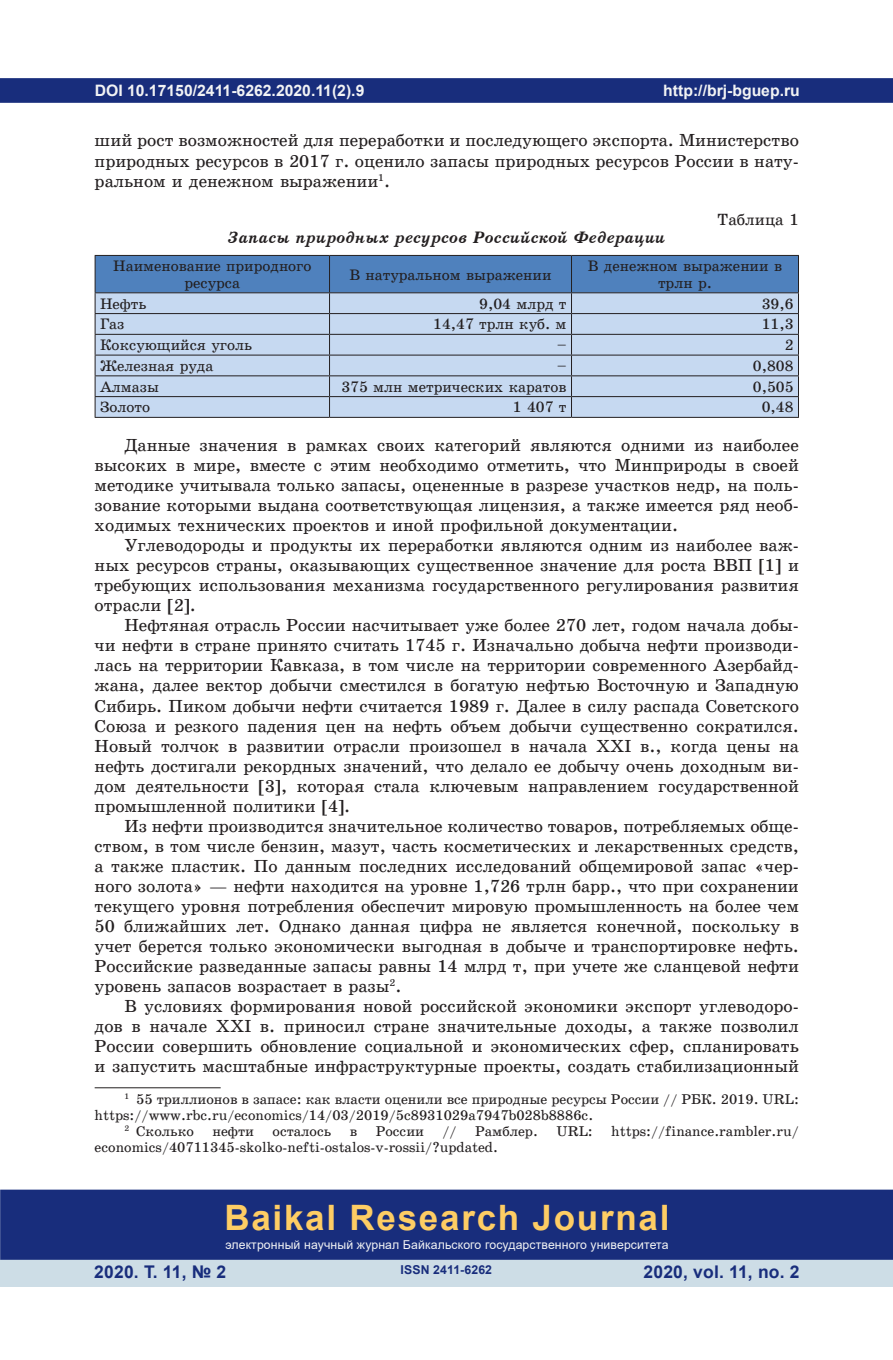
<style>
.page{position:relative;width:893px;height:1360px;background:#fff}
.page>*{position:absolute;margin:0;border:0;box-sizing:border-box;transform-origin:0 0}
.t1{font:700 35px "Arial";letter-spacing:.05em;color:#fecd64}
.t2{font:17.5px/20.1px "School Book C";color:#231f20;text-align:justify}
.t3{font:700 17.5px "Arial";letter-spacing:.01em;color:#182d7c}
.t4{font:italic 16.62px "School Book C Bold";color:#231f20}
.t5{font:16.28px "School Book C";color:#231f20}
.t6{font:700 15.75px "Arial";color:#f2f3f4}
.t7{font:15.22px/16.6px "School Book C";color:#231f20;text-align:center}
.t8{font:14.17px "School Book C";color:#231f20}
.t9{font:12.25px "Arial";letter-spacing:.01em;color:#f2f3f4}
.t10{font:700 12.25px "Arial";letter-spacing:.01em;color:#182d7c}
</style>
<div class="page">
<div style="left:0;top:78px;width:893px;height:25px;background:#182d7c;border:2px solid #182d7c"></div>
<div style="left:0;top:1258px;width:893px;height:28px;background:#cddde6"></div>
<div style="left:0;top:1189px;width:893px;height:70px;background:#182d7c;border:2px solid #182d7c"></div>
<hr style="left:95px;top:417px;width:235px;height:1px;background:#231f20">
<hr style="left:330px;top:417px;width:241px;height:1px;background:#231f20">
<hr style="left:571px;top:417px;width:228px;height:1px;background:#231f20">
<svg style="left:95px;top:255px;width:704px;height:162px;background:#a3bbda"></svg>
<hr style="left:95px;top:1087px;width:126px;height:1px;background:#231f20">
<p class="t6" style="left:95px;top:79px;width:271px">DOI 10.17150/2411-6262.2020.11(2).9</p>
<p class="t2" style="left:95px;top:131px;width:706px">ший рост возможностей для переработки и последующего экспорта. Министерство природных ресурсов в 2017 г. оценило запасы природных ресурсов России в нату&shy;ральном и денежном выражении<sup>1</sup>.</p>
<p class="t5" style="left:718px;top:210px;width:83px">Таблица 1</p>
<p class="t4" style="left:228px;top:228px;width:439px">Запасы природных ресурсов Российской Федерации</p>
<p class="t7" style="left:113px;top:258px;width:200px">Наименование природного ресурса</p>
<p class="t7" style="left:349px;top:266px;width:204px">В натуральном выражении</p>
<p class="t7" style="left:588px;top:258px;width:196px">В денежном выражении в трлн р.</p>
<p class="t7" style="left:100px;top:295px;width:48px">Нефть</p>
<p class="t7" style="left:479px;top:295px;width:89px">9,04 млрд т</p>
<p class="t7" style="left:762px;top:295px;width:33px">39,6</p>
<p class="t7" style="left:100px;top:316px;width:26px">Газ</p>
<p class="t7" style="left:433px;top:316px;width:135px">14,47 трлн куб. м</p>
<p class="t7" style="left:762px;top:316px;width:33px">11,3</p>
<p class="t7" style="left:100px;top:337px;width:153px">Коксующийся уголь</p>
<p class="t7" style="left:557px;top:337px;width:11px">–</p>
<p class="t7" style="left:785px;top:337px;width:10px">2</p>
<p class="t7" style="left:100px;top:357px;width:115px">Железная руда</p>
<p class="t7" style="left:557px;top:357px;width:11px">–</p>
<p class="t7" style="left:753px;top:357px;width:42px">0,808</p>
<p class="t7" style="left:100px;top:378px;width:60px">Алмазы</p>
<p class="t7" style="left:341px;top:378px;width:227px">375 млн метрических каратов</p>
<p class="t7" style="left:753px;top:378px;width:42px">0,505</p>
<p class="t7" style="left:100px;top:399px;width:52px">Золото</p>
<p class="t7" style="left:513px;top:399px;width:55px">1 407 т</p>
<p class="t7" style="left:762px;top:399px;width:33px">0,48</p>
<p class="t2" style="left:95px;top:435px;width:706px;text-indent:30px">Данные значения в рамках своих категорий являются одними из наиболее высоких в мире, вместе с этим необходимо отметить, что Минприроды в своей методике учитывала только запасы, оцененные в разрезе участков недр, на поль&shy;зование которыми выдана соответствующая лицензия, а также имеется ряд необ&shy;ходимых технических проектов и иной профильной документации.</p>
<p class="t2" style="left:95px;top:535px;width:706px;text-indent:30px">Углеводороды и продукты их переработки являются одним из наиболее важ&shy;ных ресурсов страны, оказывающих существенное значение для роста ВВП [1] и требующих использования механизма государственного регулирования развития отрасли [2].</p>
<p class="t2" style="left:95px;top:615px;width:706px;text-indent:30px">Нефтяная отрасль России насчитывает уже более 270 лет, годом начала добы&shy;чи нефти в стране принято считать 1745 г. Изначально добыча нефти производи&shy;лась на территории Кавказа, в том числе на территории современного Азербайд&shy;жана, далее вектор добычи сместился в богатую нефтью Восточную и Западную Сибирь. Пиком добычи нефти считается 1989 г. Далее в силу распада Советского Союза и резкого падения цен на нефть объем добычи существенно сократился.<br>Новый толчок в развитии отрасли произошел в начала XXI в., когда цены на нефть достигали рекордных значений, что делало ее добычу очень доходным ви&shy;дом деятельности [3], которая стала ключевым направлением государственной промышленной политики [4].</p>
<p class="t2" style="left:95px;top:816px;width:706px;text-indent:30px">Из нефти производится значительное количество товаров, потребляемых обще&shy;ством, в том числе бензин, мазут, часть косметических и лекарственных средств, а также пластик. По данным последних исследований общемировой запас «чер&shy;ного золота» — нефти находится на уровне 1,726 трлн барр., что при сохранении текущего уровня потребления обеспечит мировую промышленность на более чем 50 ближайших лет. Однако данная цифра не является конечной, поскольку в учет берется только экономически выгодная в добыче и транспортировке нефть.<br>Российские разведанные запасы равны 14 млрд т, при учете же сланцевой нефти уровень запасов возрастает в разы<sup>2</sup>.</p>
<p class="t2" style="left:95px;top:996px;width:706px;text-indent:30px">В условиях формирования новой российской экономики экспорт углеводоро&shy;дов в начале XXI в. приносил стране значительные доходы, а также позволил России совершить обновление социальной и экономических сфер, спланировать и запустить масштабные инфраструктурные проекты, создать стабилизационный</p>
<p class="t8" style="left:124px;top:1091px;width:676px"><sup>1</sup> 55 триллионов в запасе: как власти оценили все природные ресурсы России // РБК. 2019. URL:</p>
<p class="t8" style="left:95px;top:1107px;width:500px">https://www.rbc.ru/economics/14/03/2019/5c8931029a7947b028b8886c.</p>
<p class="t8" style="left:124px;top:1123px;width:71px"><sup>2</sup> Сколько</p>
<p class="t8" style="left:212px;top:1123px;width:43px">нефти</p>
<p class="t8" style="left:273px;top:1123px;width:60px">осталось</p>
<p class="t8" style="left:350px;top:1123px;width:9px">в</p>
<p class="t8" style="left:376px;top:1123px;width:50px">России</p>
<p class="t8" style="left:442px;top:1123px;width:16px">//</p>
<p class="t8" style="left:475px;top:1123px;width:64px">Рамблер.</p>
<p class="t8" style="left:556px;top:1123px;width:38px">URL:</p>
<p class="t8" style="left:611px;top:1123px;width:189px">https://finance.rambler.ru/</p>
<p class="t8" style="left:95px;top:1138px;width:405px">economics/40711345-skolko-nefti-ostalos-v-rossii/?updated.</p>
<p class="t6" style="left:663px;top:79px;width:138px">http://brj-bguep.ru</p>
<h1 class="t1" style="left:224px;top:1192px;width:447px">Baikal Research Journal</h1>
<p class="t9" style="left:225px;top:1236px;width:445px">электронный научный журнал Байкальского государственного университета</p>
<p class="t3" style="left:94px;top:1259px;width:134px">2020. Т. 11, № 2</p>
<p class="t3" style="left:643px;top:1259px;width:158px">2020, vol. 11, no. 2</p>
<p class="t10" style="left:401px;top:1261px;width:93px">ISSN 2411-6262</p>
</div>
